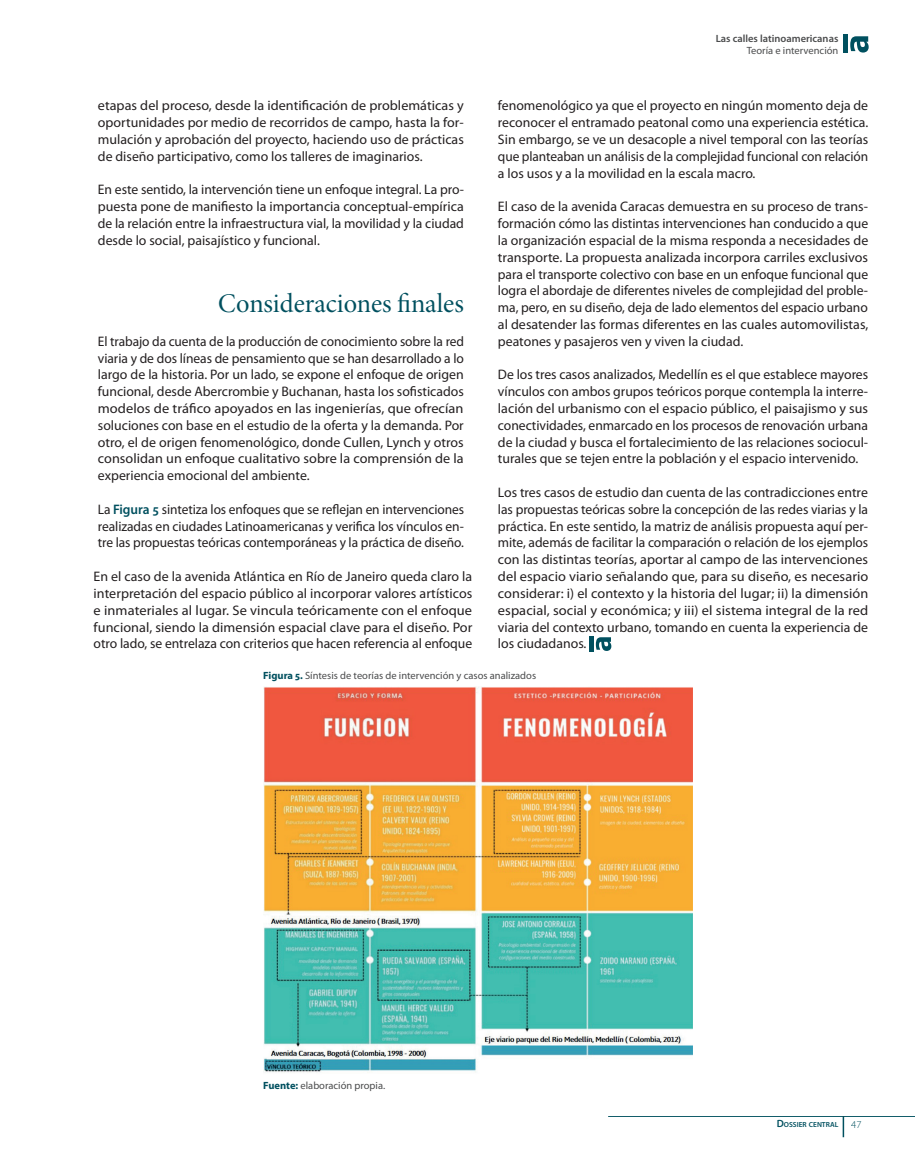
<style>
.page{position:relative;width:915px;height:1170px;background:#fff}
.page>*{position:absolute;margin:0;border:0;box-sizing:border-box;transform-origin:0 0}
.t1{font:27px "Minion Pro Subh";color:#00505f}
.t2{font:13.8px/16.8px "Myriad Pro";color:#231f20;text-align:justify}
.t3{font:10.5px "Myriad Pro";color:#4b4c4d}
.t4{font:600 10.5px "Myriad Pro";color:#4b4c4d}
.t5{font:600 7.35px "Myriad Pro";color:#00505f}
.s1{font-weight:700;color:#00505f}
.s2{font-weight:600;color:#00505f}
.s3{font-size:10.5px}
.s4{font-weight:300;font-size:10.5px}
</style>
<div class="page">
<svg style="left:842px;top:1117px;width:1px;height:20px"></svg>
<div style="left:842px;top:34px;width:5px;height:19px;background:#00505f"></div>
<svg style="left:850px;top:36px;width:18px;height:17px"></svg>
<hr style="left:608px;top:1116px;width:306px;height:1px;background:#00505f">
<hr style="left:589px;top:635px;width:4px;height:16px;background:#00505f">
<svg style="left:595px;top:637px;width:16px;height:14px"></svg>
<img style="left:263px;top:686px;width:429px;height:387px">
<p class="t4" style="left:715px;top:32px;width:124px">Las calles latinoamericanas</p>
<p class="t3" style="left:746px;top:44px;width:93px">Teoría e intervención</p>
<p class="t2" style="left:98px;top:97px;width:367px">etapas del proceso, desde la identificación de problemáticas y oportunidades por medio de recorridos de campo, hasta la for&shy;mulación y aprobación del proyecto, haciendo uso de prácticas de diseño participativo, como los talleres de imaginarios.</p>
<p class="t2" style="left:98px;top:181px;width:367px">En este sentido, la intervención tiene un enfoque integral. La pro&shy;puesta pone de manifiesto la importancia conceptual-empírica de la relación entre la infraestructura vial, la movilidad y la ciudad desde lo social, paisajístico y funcional.</p>
<p class="t2" style="left:497px;top:97px;width:372px">fenomenológico ya que el proyecto en ningún momento deja de reconocer el entramado peatonal como una experiencia estética.<br>Sin embargo, se ve un desacople a nivel temporal con las teorías que planteaban un análisis de la complejidad funcional con relación a los usos y a la movilidad en la escala macro.</p>
<p class="t2" style="left:497px;top:198px;width:372px">El caso de la avenida Caracas demuestra en su proceso de trans&shy;formación cómo las distintas intervenciones han conducido a que la organización espacial de la misma responda a necesidades de transporte. La propuesta analizada incorpora carriles exclusivos para el transporte colectivo con base en un enfoque funcional que logra el abordaje de diferentes niveles de complejidad del proble&shy;ma, pero, en su diseño, deja de lado elementos del espacio urbano al desatender las formas diferentes en las cuales automovilistas, peatones y pasajeros ven y viven la ciudad.</p>
<p class="t2" style="left:497px;top:366px;width:371px">De los tres casos analizados, Medellín es el que establece mayores vínculos con ambos grupos teóricos porque contempla la interre&shy;lación del urbanismo con el espacio público, el paisajismo y sus conectividades, enmarcado en los procesos de renovación urbana de la ciudad y busca el fortalecimiento de las relaciones sociocul&shy;turales que se tejen entre la población y el espacio intervenido.</p>
<p class="t2" style="left:497px;top:484px;width:372px">Los tres casos de estudio dan cuenta de las contradicciones entre las propuestas teóricas sobre la concepción de las redes viarias y la práctica. En este sentido, la matriz de análisis propuesta aquí per&shy;mite, además de facilitar la comparación o relación de los ejemplos con las distintas teorías, aportar al campo de las intervenciones del espacio viario señalando que, para su diseño, es necesario considerar: i) el contexto y la historia del lugar; ii) la dimensión espacial, social y económica; y iii) el sistema integral de la red viaria del contexto urbano, tomando en cuenta la experiencia de los ciudadanos.</p>
<p class="t3" style="left:263px;top:669px;width:274px"><span class="s1">Figura 5.</span> Síntesis de teorías de intervención y casos analizados</p>
<h1 class="t1" style="left:218px;top:287px;width:247px">Consideraciones finales</h1>
<p class="t2" style="left:98px;top:332px;width:367px">El trabajo da cuenta de la producción de conocimiento sobre la red viaria y de dos líneas de pensamiento que se han desarrollado a lo largo de la historia. Por un lado, se expone el enfoque de origen funcional, desde Abercrombie y Buchanan, hasta los sofisticados modelos de tráfico apoyados en las ingenierías, que ofrecían soluciones con base en el estudio de la oferta y la demanda. Por otro, el de origen fenomenológico, donde Cullen, Lynch y otros consolidan un enfoque cualitativo sobre la comprensión de la experiencia emocional del ambiente.</p>
<p class="t2" style="left:98px;top:500px;width:367px">La <span class="s2">Figura 5</span> sintetiza los enfoques que se reflejan en intervenciones realizadas en ciudades Latinoamericanas y verifica los vínculos en&shy;tre las propuestas teóricas contemporáneas y la práctica de diseño.</p>
<p class="t2" style="left:94px;top:568px;width:380px">En el caso de la avenida Atlántica en Río de Janeiro queda claro la interpretación del espacio público al incorporar valores artísticos e inmateriales al lugar. Se vincula teóricamente con el enfoque funcional, siendo la dimensión espacial clave para el diseño. Por otro lado, se entrelaza con criterios que hacen referencia al enfoque</p>
<p class="t3" style="left:263px;top:1079px;width:123px"><span class="s1">Fuente:</span> elaboración propia.</p>
<p class="t5" style="left:776px;top:1119px;width:86px"><span class="s3">D</span>OSSIER CENTRAL <span class="s4">47</span></p>
</div>
